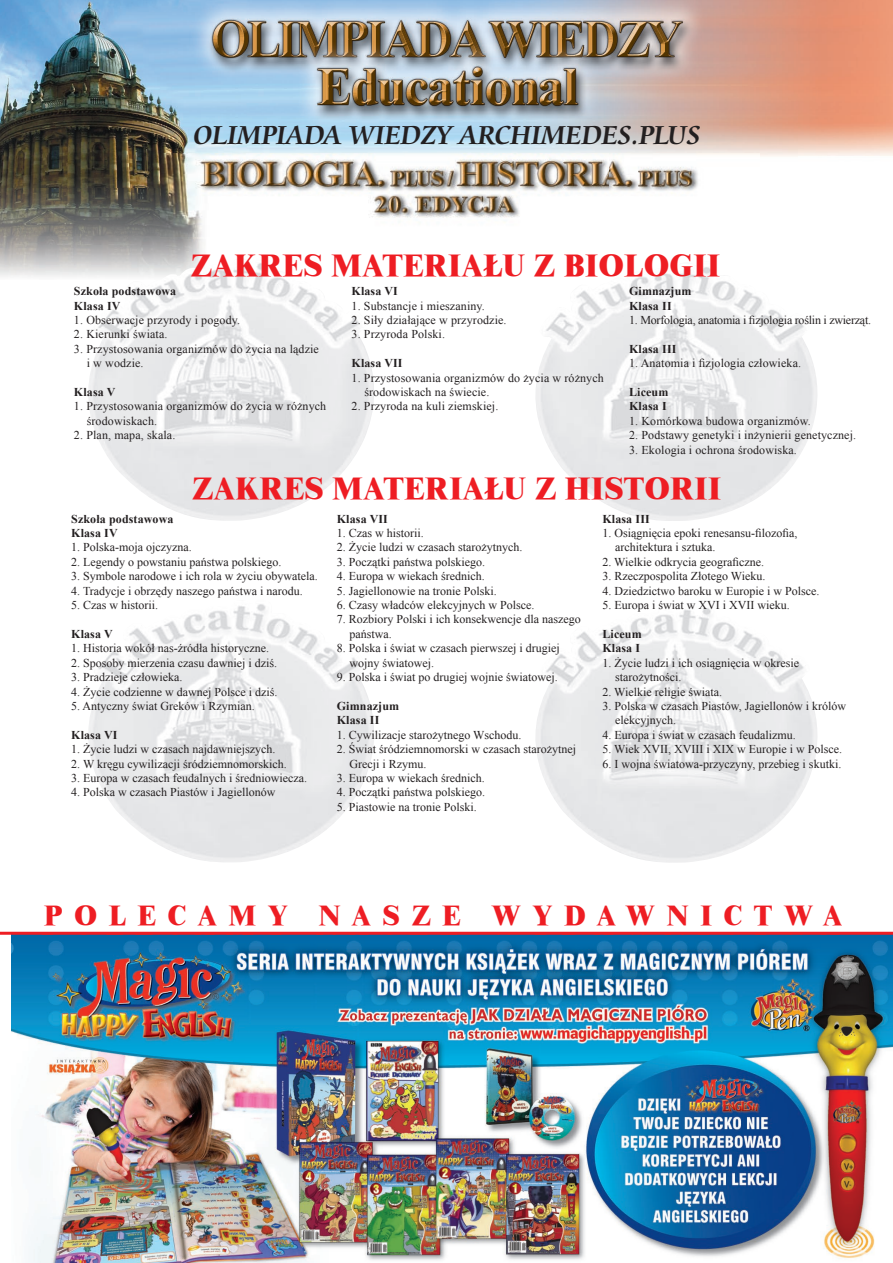
<style>
.page{position:relative;width:893px;height:1263px;background:#fff}
.page>*{position:absolute;margin:0;border:0;box-sizing:border-box;transform-origin:0 0}
.t1{font:800 31.2px "Times New Roman";color:#ee1d23}
.t2{font:28.65px "Cataneo PL Bold A";letter-spacing:-.025em;color:#231f20}
.t3{font:800 28.2px "Times New Roman";letter-spacing:.4em;color:#ee1d23}
.t4{font:12px/14.4px "Times New Roman";color:#231f20}
.t5{font:700 12px/14.4px "Times New Roman";letter-spacing:.01em;color:#231f20}
.t6{font:12px "Times New Roman";letter-spacing:-.02em;color:#231f20}
</style>
<div class="page">
<img style="left:11px;top:935px;width:882px;height:328px">
<svg style="left:0;top:931px;width:893px;height:4px;background:#e24b53"></svg>
<img style="left:535px;top:608px;width:282px;height:255px">
<img style="left:88px;top:604px;width:286px;height:258px">
<img style="left:0;top:0;width:799px;height:188px">
<img style="left:0;top:188px;width:160px;height:48px">
<img style="left:535px;top:262px;width:282px;height:259px">
<img style="left:70px;top:258px;width:304px;height:263px">
<img style="left:160px;top:153px;width:600px;height:86px">
<h2 class="t2" style="left:193px;top:117px;width:509px">OLIMPIADA WIEDZY ARCHIMEDES.PLUS</h2>
<h1 class="t1" style="left:191px;top:247px;width:531px">ZAKRES MATERIAŁU Z BIOLOGII</h1>
<p class="t5" style="left:74px;top:284px;width:104px">Szkoła podstawowa<br>Klasa IV</p>
<p class="t4" style="left:74px;top:313px;width:168px">1. Obserwacje przyrody i pogody.</p>
<p class="t4" style="left:74px;top:327px;width:95px">2. Kierunki świata.</p>
<p class="t4" style="left:87px;top:341px;width:234px;text-indent:-13px">3. Przystosowania organizmów do życia na lądzie i w wodzie.</p>
<p class="t5" style="left:74px;top:384px;width:43px">Klasa V</p>
<p class="t4" style="left:87px;top:399px;width:241px;text-indent:-13px">1. Przystosowania organizmów do życia w różnych środowiskach.</p>
<p class="t4" style="left:74px;top:428px;width:103px">2. Plan, mapa, skala.</p>
<p class="t5" style="left:352px;top:284px;width:48px">Klasa VI</p>
<p class="t4" style="left:352px;top:298px;width:135px">1. Substancje i mieszaniny.</p>
<p class="t4" style="left:352px;top:313px;width:157px">2. Siły działające w przyrodzie.</p>
<p class="t4" style="left:352px;top:327px;width:95px">3. Przyroda Polski.</p>
<p class="t5" style="left:352px;top:356px;width:53px">Klasa VII</p>
<p class="t4" style="left:364px;top:370px;width:241px;text-indent:-13px">1. Przystosowania organizmów do życia w różnych środowiskach na świecie.</p>
<p class="t4" style="left:352px;top:399px;width:148px">2. Przyroda na kuli ziemskiej.</p>
<p class="t5" style="left:629px;top:284px;width:64px">Gimnazjum<br>Klasa II</p>
<p class="t6" style="left:629px;top:312px;width:243px">1. Morfologia, anatomia i fizjologia roślin i zwierząt.</p>
<p class="t5" style="left:629px;top:341px;width:49px">Klasa III</p>
<p class="t4" style="left:629px;top:356px;width:173px">1. Anatomia i fizjologia człowieka.</p>
<p class="t5" style="left:629px;top:384px;width:41px">Liceum<br>Klasa I</p>
<p class="t4" style="left:629px;top:413px;width:183px">1. Komórkowa budowa organizmów.</p>
<p class="t4" style="left:629px;top:428px;width:229px">2. Podstawy genetyki i inżynierii genetycznej.</p>
<p class="t4" style="left:629px;top:442px;width:169px">3. Ekologia i ochrona środowiska.</p>
<h1 class="t1" style="left:192px;top:470px;width:531px">ZAKRES MATERIAŁU Z HISTORII</h1>
<p class="t5" style="left:71px;top:511px;width:104px">Szkoła podstawowa<br>Klasa IV</p>
<p class="t4" style="left:71px;top:540px;width:122px">1. Polska-moja ojczyzna.</p>
<p class="t4" style="left:71px;top:554px;width:212px">2. Legendy o powstaniu państwa polskiego.</p>
<p class="t4" style="left:71px;top:569px;width:248px">3. Symbole narodowe i ich rola w życiu obywatela.</p>
<p class="t4" style="left:71px;top:583px;width:233px">4. Tradycje i obrzędy naszego państwa i narodu.</p>
<p class="t4" style="left:71px;top:598px;width:88px">5. Czas w historii.</p>
<p class="t5" style="left:71px;top:626px;width:43px">Klasa V</p>
<p class="t4" style="left:71px;top:641px;width:199px">1. Historia wokół nas-źródła historyczne.</p>
<p class="t4" style="left:71px;top:655px;width:207px">2. Sposoby mierzenia czasu dawniej i dziś.</p>
<p class="t4" style="left:71px;top:670px;width:113px">3. Pradzieje człowieka.</p>
<p class="t4" style="left:71px;top:684px;width:208px">4. Życie codzienne w dawnej Polsce i dziś.</p>
<p class="t4" style="left:71px;top:698px;width:185px">5. Antyczny świat Greków i Rzymian.</p>
<p class="t5" style="left:71px;top:727px;width:48px">Klasa VI</p>
<p class="t4" style="left:71px;top:742px;width:206px">1. Życie ludzi w czasach najdawniejszych.</p>
<p class="t4" style="left:71px;top:756px;width:217px">2. W kręgu cywilizacji śródziemnomorskich.</p>
<p class="t4" style="left:71px;top:770px;width:237px">3. Europa w czasach feudalnych i średniowiecza.</p>
<p class="t4" style="left:71px;top:785px;width:206px">4. Polska w czasach Piastów i Jagiellonów</p>
<p class="t5" style="left:337px;top:511px;width:53px">Klasa VII</p>
<p class="t4" style="left:337px;top:526px;width:88px">1. Czas w historii.</p>
<p class="t4" style="left:337px;top:540px;width:187px">2. Życie ludzi w czasach starożytnych.</p>
<p class="t4" style="left:337px;top:554px;width:150px">3. Początki państwa polskiego.</p>
<p class="t4" style="left:337px;top:569px;width:149px">4. Europa w wiekach średnich.</p>
<p class="t4" style="left:337px;top:583px;width:161px">5. Jagiellonowie na tronie Polski.</p>
<p class="t4" style="left:337px;top:598px;width:199px">6. Czasy władców elekcyjnych w Polsce.</p>
<p class="t4" style="left:350px;top:612px;width:233px;text-indent:-13px">7. Rozbiory Polski i ich konsekwencje dla naszego państwa.</p>
<p class="t4" style="left:350px;top:641px;width:212px;text-indent:-13px">8. Polska i świat w czasach pierwszej i drugiej wojny światowej.</p>
<p class="t4" style="left:337px;top:670px;width:222px">9. Polska i świat po drugiej wojnie światowej.</p>
<p class="t5" style="left:337px;top:698px;width:64px">Gimnazjum<br>Klasa II</p>
<p class="t4" style="left:337px;top:727px;width:186px">1. Cywilizacje starożytnego Wschodu.</p>
<p class="t4" style="left:350px;top:742px;width:228px;text-indent:-13px">2. Świat śródziemnomorski w czasach starożytnej<br>Grecji i Rzymu.</p>
<p class="t4" style="left:337px;top:770px;width:149px">3. Europa w wiekach średnich.</p>
<p class="t4" style="left:337px;top:785px;width:150px">4. Początki państwa polskiego.</p>
<p class="t4" style="left:337px;top:799px;width:142px">5. Piastowie na tronie Polski.</p>
<p class="t5" style="left:602px;top:511px;width:49px">Klasa III</p>
<p class="t4" style="left:615px;top:526px;width:184px;text-indent:-13px">1. Osiągnięcia epoki renesansu-filozofia, architektura i sztuka.</p>
<p class="t4" style="left:602px;top:554px;width:163px">2. Wielkie odkrycia geograficzne.</p>
<p class="t4" style="left:602px;top:569px;width:164px">3. Rzeczpospolita Złotego Wieku.</p>
<p class="t4" style="left:602px;top:583px;width:218px">4. Dziedzictwo baroku w Europie i w Polsce.</p>
<p class="t4" style="left:602px;top:598px;width:189px">5. Europa i świat w XVI i XVII wieku.</p>
<p class="t5" style="left:602px;top:626px;width:41px">Liceum<br>Klasa I</p>
<p class="t4" style="left:615px;top:655px;width:185px;text-indent:-13px">1. Życie ludzi i ich osiągnięcia w okresie starożytności.</p>
<p class="t4" style="left:602px;top:684px;width:121px">2. Wielkie religie świata.</p>
<p class="t4" style="left:615px;top:698px;width:232px;text-indent:-13px">3. Polska w czasach Piastów, Jagiellonów i królów elekcyjnych.</p>
<p class="t4" style="left:602px;top:727px;width:195px">4. Europa i świat w czasach feudalizmu.</p>
<p class="t4" style="left:602px;top:742px;width:241px">5. Wiek XVII, XVIII i XIX w Europie i w Polsce.</p>
<p class="t4" style="left:602px;top:756px;width:240px">6. I wojna światowa-przyczyny, przebieg i skutki.</p>
<h3 class="t3" style="left:44px;top:899px;width:800px">POLECAMY NASZE WYDAWNICTWA</h3>
<h3 class="t3" style="left:42px;top:908px;width:800px">POLECAMY NASZE WYDAWNICTWA</h3>
</div>
